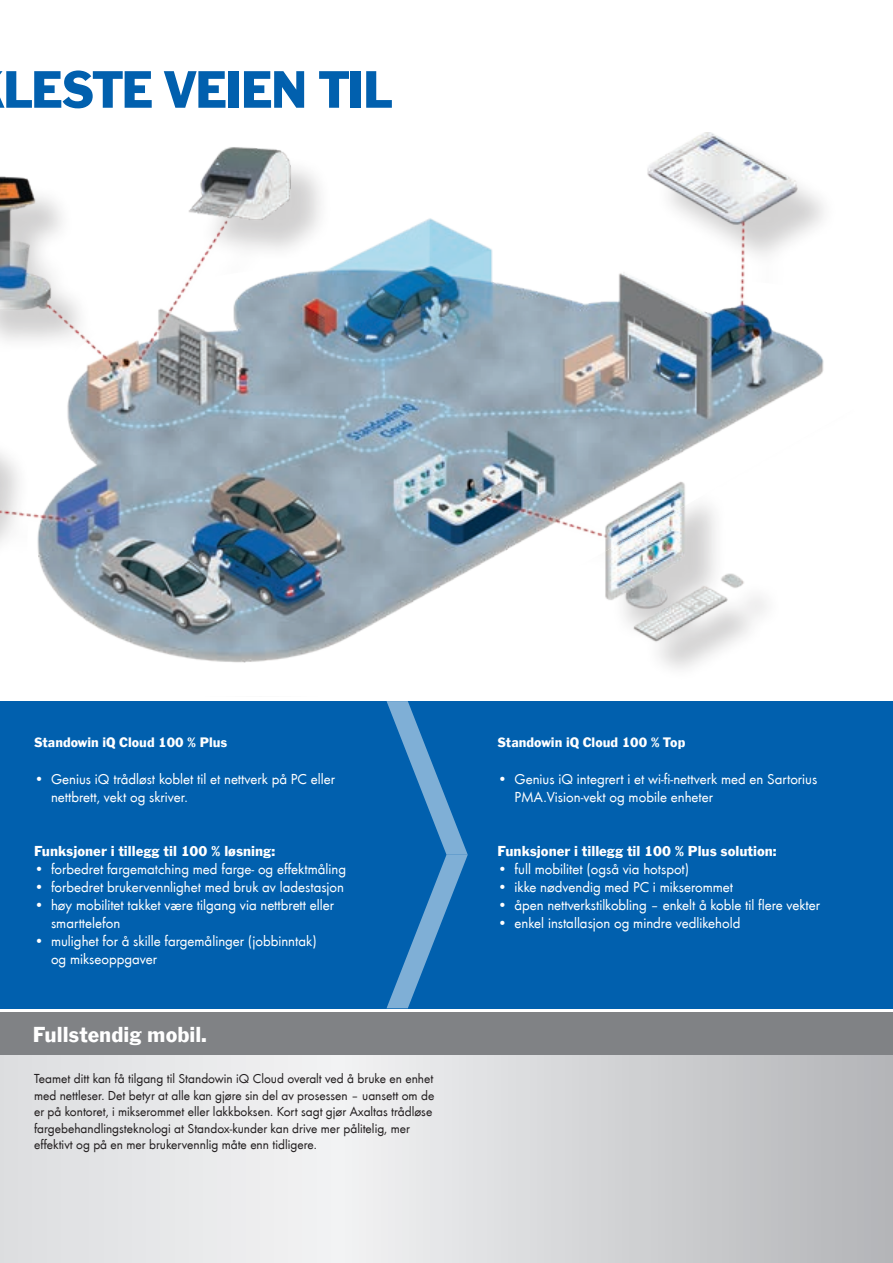
<style>
.page{position:relative;width:893px;height:1263px;background:#fff}
.page>*{position:absolute;margin:0;border:0;box-sizing:border-box;transform-origin:0 0}
.t1{font:54.75px "Standox Franklin Gothic";letter-spacing:-.025em;color:#0160ae}
.t2{font:22.5px "Standox Franklin Gothic";color:#fff}
.t3{font:15px/18px "Standox Futura";color:#fff}
.t4{font:15px "Standox Franklin Gothic";color:#fff}
.t5{font:14.25px "Standox Franklin Gothic";color:#fff}
.t6{font:13.5px/16.5px "Standox Futura";color:#231f20}
</style>
<div class="page">
<svg style="left:0;top:1055px;width:893px;height:208px;background:#dadadc"></svg>
<div style="left:0;top:1012px;width:893px;height:43px;background:#808285"></div>
<svg style="left:0;top:1073px;width:1px;height:190px"></svg>
<div style="left:0;top:701px;width:893px;height:307px;background:#0160ae"></div>
<svg style="left:387px;top:701px;width:81px;height:307px"></svg>
<img style="left:0;top:133px;width:823px;height:409px">
<img style="left:27px;top:205px;width:797px;height:464px">
<h1 class="t1" style="left:3px;top:58px;width:391px">LESTE VEIEN TIL</h1>
<p class="t5" style="left:34px;top:734px;width:195px">Standowin iQ Cloud 100 % Plus</p>
<p class="t3" style="left:51px;top:769px;width:286px;text-indent:-17px">• Genius iQ trådløst koblet til et nettverk på PC eller nettbrett, vekt og skriver.</p>
<p class="t4" style="left:34px;top:842px;width:243px">Funksjoner i tillegg til 100 % løsning:</p>
<p class="t3" style="left:34px;top:859px;width:314px">• forbedret fargematching med farge- og effektmåling</p>
<p class="t3" style="left:34px;top:877px;width:312px">• forbedret brukervennlighet med bruk av ladestasjon</p>
<p class="t3" style="left:51px;top:895px;width:285px;text-indent:-17px">• høy mobilitet takket være tilgang via nettbrett eller smarttelefon</p>
<p class="t3" style="left:51px;top:931px;width:267px;text-indent:-17px">• mulighet for å skille fargemålinger (jobbinntak) og mikseoppgaver</p>
<h2 class="t2" style="left:33px;top:1022px;width:176px">Fullstendig mobil.</h2>
<p class="t6" style="left:34px;top:1069px;width:402px">Teamet ditt kan få tilgang til Standowin iQ Cloud overalt ved å bruke en enhet med nettleser. Det betyr at alle kan gjøre sin del av prosessen – uansett om de er på kontoret, i mikserommet eller lakkboksen. Kort sagt gjør Axaltas trådløse fargebehandlingsteknologi at Standox-kunder kan drive mer pålitelig, mer effektivt og på en mer brukervennlig måte enn tidligere.</p>
<p class="t5" style="left:497px;top:734px;width:189px">Standowin iQ Cloud 100 % Top</p>
<p class="t3" style="left:514px;top:769px;width:304px;text-indent:-17px">• Genius iQ integrert i et wi-fi-nettverk med en Sartorius<br>PMA.Vision-vekt og mobile enheter</p>
<p class="t4" style="left:497px;top:842px;width:281px">Funksjoner i tillegg til 100 % Plus solution:</p>
<p class="t3" style="left:497px;top:859px;width:193px">• full mobilitet (også via hotspot)</p>
<p class="t3" style="left:497px;top:877px;width:237px">• ikke nødvendig med PC i mikserommet</p>
<p class="t3" style="left:497px;top:895px;width:324px">• åpen nettverkstilkobling – enkelt å koble til flere vekter</p>
<p class="t3" style="left:497px;top:913px;width:244px">• enkel installasjon og mindre vedlikehold</p>
</div>
